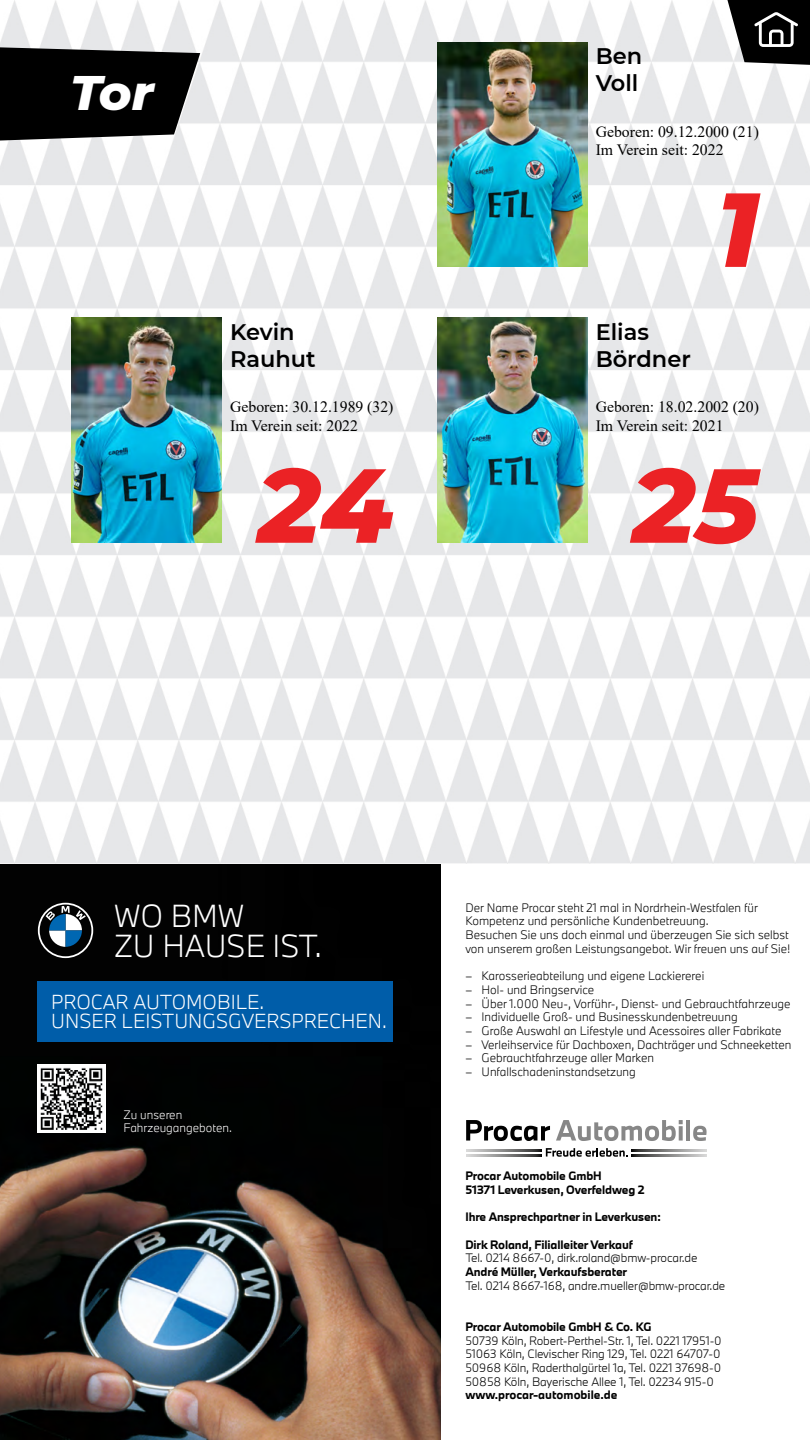
<style>
.page{position:relative;width:810px;height:1440px;background:#fff}
.page>*{position:absolute;margin:0;border:0;box-sizing:border-box;transform-origin:0 0}
.t1{font:italic 800 105px "Montserrat";color:#eb2225}
.t2{font:italic 800 49.5px "Montserrat";color:#fff}
.t3{font:300 29.55px/29.5px "BMW Type Next";color:#fff}
.t4{font:600 22.5px/27px "Montserrat";color:#000}
.t5{font:300 18.83px/18.8px "BMW Type Next";color:#fff}
.t6{font:15.75px/18.9px "Times New Roman";color:#000}
.t7{font:300 11.4px/13.7px "BMW Type Next";color:#000}
.t8{font:300 11.4px/13.7px "BMW Type Next TT";letter-spacing:-.01em;color:#000;text-align:justify}
.t9{font:700 11.4px/13.7px "BMW Type Next TT";letter-spacing:-.01em;color:#000}
.t10{font:300 11.4px/13.7px "BMW Type Next";color:#fff}
</style>
<div class="page">
<img style="left:0;top:0;width:810px;height:864px">
<svg style="left:727px;top:0;width:83px;height:65px"></svg>
<svg style="left:0;top:47px;width:200px;height:94px;background:#1d1d1e"></svg>
<img style="left:437px;top:43px;width:150px;height:224px">
<img style="left:72px;top:318px;width:150px;height:225px">
<img style="left:437px;top:318px;width:150px;height:225px">
<img style="left:0;top:865px;width:441px;height:575px">
<div style="left:38px;top:981px;width:355px;height:61px;background:#005da9"></div>
<svg style="left:466px;top:1150px;width:75px;height:1px"></svg>
<svg style="left:466px;top:1155px;width:75px;height:1px"></svg>
<svg style="left:632px;top:1155px;width:75px;height:2px"></svg>
<svg style="left:632px;top:1150px;width:74px;height:1px"></svg>
<svg style="left:466px;top:1120px;width:84px;height:21px"></svg>
<svg style="left:556px;top:1120px;width:127px;height:21px"></svg>
<hr style="left:686px;top:1120px;width:4px;height:21px;background:#878787">
<svg style="left:693px;top:1126px;width:14px;height:15px"></svg>
<svg style="left:546px;top:1148px;width:82px;height:9px"></svg>
<svg style="left:38px;top:903px;width:55px;height:55px"></svg>
<img style="left:38px;top:1065px;width:68px;height:67px">
<h2 class="t2" style="left:70px;top:56px;width:85px">Tor</h2>
<h3 class="t4" style="left:230px;top:317px;width:87px">Kevin<br>Rauhut</h3>
<h3 class="t6" style="left:230px;top:397px;width:165px">Geboren: 30.12.1989 (32)<br>Im Verein seit: 2022</h3>
<h1 class="t1" style="left:258px;top:429px;width:137px">24</h1>
<h3 class="t4" style="left:596px;top:41px;width:48px">Ben<br>Voll</h3>
<h3 class="t6" style="left:596px;top:121px;width:165px">Geboren: 09.12.2000 (21)<br>Im Verein seit: 2022</h3>
<h1 class="t1" style="left:716px;top:153px;width:44px">1</h1>
<h3 class="t4" style="left:596px;top:317px;width:97px">Elias<br>Bördner</h3>
<h3 class="t6" style="left:596px;top:397px;width:165px">Geboren: 18.02.2002 (20)<br>Im Verein seit: 2021</h3>
<h1 class="t1" style="left:632px;top:429px;width:128px">25</h1>
<h3 class="t3" style="left:114px;top:901px;width:210px">WO BMW<br>ZU HAUSE IST.</h3>
<h3 class="t5" style="left:51px;top:992px;width:337px">PROCAR AUTOMOBILE.<br>UNSER LEISTUNGSGVERSPRECHEN.</h3>
<p class="t10" style="left:124px;top:1107px;width:110px">Zu unseren<br>Fahrzeugangeboten.</p>
<p class="t7" style="left:465px;top:900px;width:326px">Der Name Procar steht 21 mal in Nordrhein-Westfalen für Kompetenz und persönliche Kundenbetreuung.<br>Besuchen Sie uns doch einmal und überzeugen Sie sich selbst von unserem großen Leistungsangebot. Wir freuen uns auf Sie!</p>
<p class="t7" style="left:465px;top:969px;width:240px">– Karosserieabteilung und eigene Lackiererei</p>
<p class="t7" style="left:465px;top:983px;width:130px">– Hol- und Bringservice</p>
<p class="t7" style="left:465px;top:996px;width:327px">– Über 1.000 Neu-, Vorführ-, Dienst- und Gebrauchtfahrzeuge</p>
<p class="t7" style="left:465px;top:1010px;width:274px">– Individuelle Groß- und Businesskundenbetreuung</p>
<p class="t7" style="left:465px;top:1024px;width:318px">– Große Auswahl an Lifestyle und Acessoires aller Fabrikate</p>
<p class="t7" style="left:465px;top:1037px;width:327px">– Verleihservice für Dachboxen, Dachträger und Schneeketten</p>
<p class="t7" style="left:465px;top:1051px;width:190px">– Gebrauchtfahrzeuge aller Marken</p>
<p class="t7" style="left:465px;top:1065px;width:172px">– Unfallschadeninstandsetzung</p>
<p class="t9" style="left:465px;top:1169px;width:181px">Procar Automobile GmbH<br>51371 Leverkusen, Overfeldweg 2</p>
<p class="t9" style="left:465px;top:1210px;width:197px">Ihre Ansprechpartner in Leverkusen:</p>
<p class="t9" style="left:465px;top:1237px;width:169px">Dirk Roland, Filialleiter Verkauf</p>
<p class="t8" style="left:465px;top:1251px;width:234px">Tel. 0214 8667-0, dirk.roland@bmw-procar.de</p>
<p class="t9" style="left:465px;top:1265px;width:163px">André Müller, Verkaufsberater</p>
<p class="t8" style="left:465px;top:1278px;width:261px">Tel. 0214 8667-168, andre.mueller@bmw-procar.de</p>
<p class="t9" style="left:465px;top:1320px;width:188px">Procar Automobile GmbH &amp; Co. KG</p>
<p class="t8" style="left:465px;top:1333px;width:258px">50739 Köln, Robert-Perthel-Str. 1, Tel. 0221 17951-0<br>51063 Köln, Clevischer Ring 129, Tel. 0221 64707-0<br>50968 Köln, Raderthalgürtel 1a, Tel. 0221 37698-0<br>50858 Köln, Bayerische Allee 1, Tel. 02234 915-0</p>
<p class="t9" style="left:465px;top:1388px;width:154px">www.procar-automobile.de</p>
</div>
